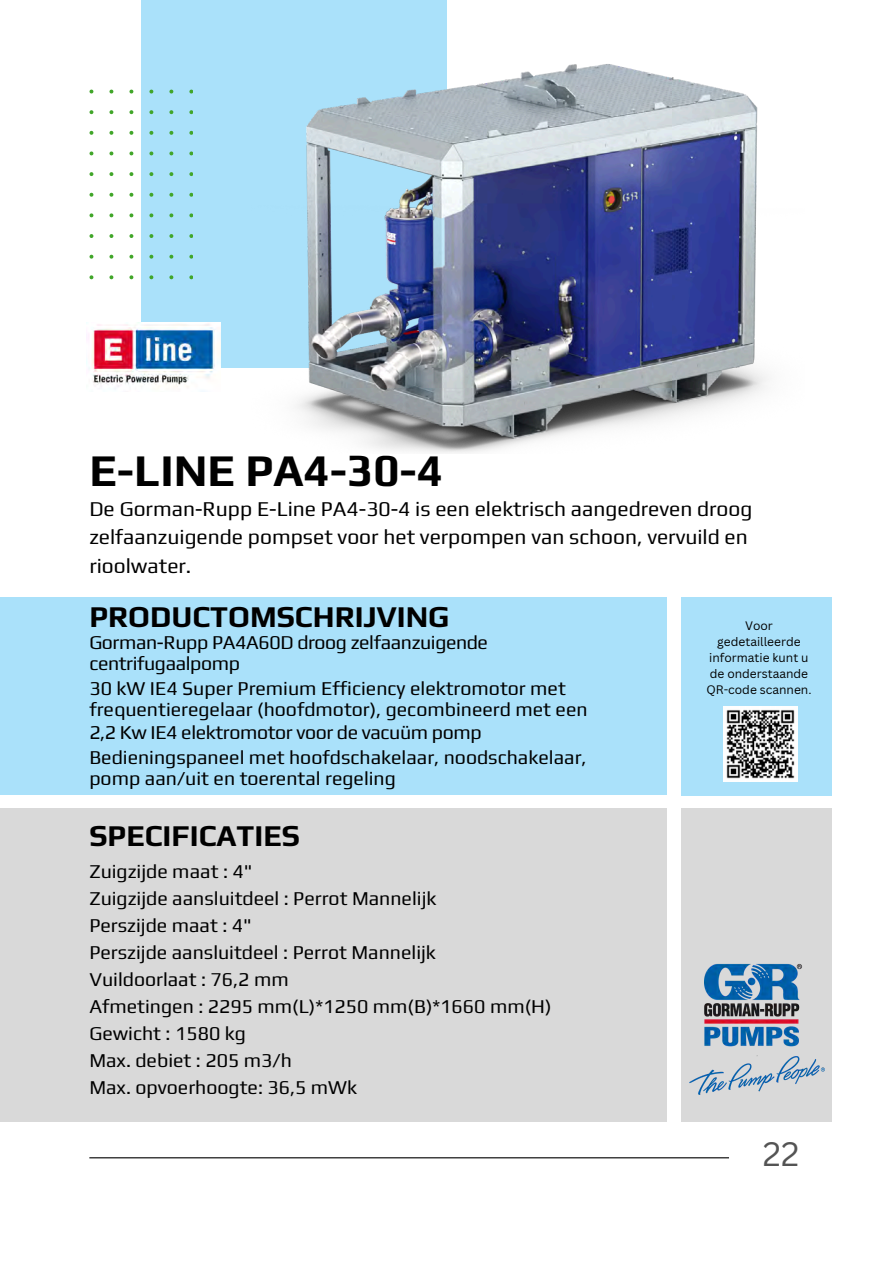
<style>
.page{position:relative;width:894px;height:1264px;background:#fff}
.page>*{position:absolute;margin:0;border:0;box-sizing:border-box;transform-origin:0 0}
.t1{font:700 45px "Play";color:#000}
.t2{font:33px "Canva Sans";color:#545454}
.t3{font:700 30px "Play";color:#000}
.t4{font:21px/28.2px "Play";color:#000}
.t5{font:19.5px/27px "Play";color:#000}
.t6{font:19.5px/21.3px "Play";letter-spacing:-.02em;color:#000}
.t7{font:12px/16px "Canva Sans";color:#000;text-align:center}
</style>
<div class="page">
<div style="left:141px;top:0;width:305px;height:367px;background:#aae1fa"></div>
<img style="left:251px;top:58px;width:518px;height:395px">
<svg style="left:89px;top:90px;width:104px;height:189px"></svg>
<hr style="left:89px;top:1157px;width:639px;height:1px;background:#000">
<div style="left:681px;top:807px;width:150px;height:314px;background:#d9d9d9"></div>
<div style="left:0;top:807px;width:666px;height:314px;background:#d9d9d9"></div>
<div style="left:681px;top:597px;width:150px;height:198px;background:#aae1fa"></div>
<img style="left:87px;top:322px;width:134px;height:70px">
<img style="left:689px;top:1055px;width:135px;height:39px">
<img style="left:704px;top:963px;width:99px;height:84px">
<img style="left:723px;top:707px;width:74px;height:74px">
<div style="left:0;top:597px;width:666px;height:198px;background:#aae1fa"></div>
<p class="t1" style="left:89px;top:444px;width:355px">E-LINE PA4-30-4</p>
<p class="t4" style="left:89px;top:494px;width:664px">De Gorman-Rupp E-Line PA4-30-4 is een elektrisch aangedreven droog zelfaanzuigende pompset voor het verpompen van schoon, vervuild en rioolwater.</p>
<p class="t3" style="left:89px;top:598px;width:361px">PRODUCTOMSCHRIJVING</p>
<p class="t6" style="left:89px;top:631px;width:400px">Gorman-Rupp PA4A60D droog zelfaanzuigende centrifugaalpomp</p>
<h2 class="t5" style="left:89px;top:678px;width:499px;line-height:20.2px">30 kW IE4 Super Premium Efficiency elektromotor met frequentieregelaar (hoofdmotor), gecombineerd met een</h2>
<h3 class="t5" style="left:89px;top:747px;width:498px;line-height:20.2px">Bedieningspaneel met hoofdschakelaar, noodschakelaar, pomp aan/uit en toerental regeling</h3>
<p class="t6" style="left:89px;top:721px;width:394px">2,2 Kw IE4 elektromotor voor de vacuüm pomp</p>
<h2 class="t3" style="left:89px;top:817px;width:212px">SPECIFICATIES</h2>
<h3 class="t5" style="left:89px;top:857px;width:463px">Zuigzijde maat : 4"<br>Zuigzijde aansluitdeel : Perrot Mannelijk<br>Perszijde maat : 4"<br>Perszijde aansluitdeel : Perrot Mannelijk<br>Vuildoorlaat : 76,2 mm<br>Afmetingen : 2295 mm(L)*1250 mm(B)*1660 mm(H)<br>Gewicht : 1580 kg<br>Max. debiet : 205 m3/h<br>Max. opvoerhoogte: 36,5 mWk</h3>
<h3 class="t7" style="left:706px;top:617px;width:107px">Voor gedetailleerde informatie kunt u de onderstaande<br>QR-code scannen.</h3>
<h1 class="t2" style="left:762px;top:1130px;width:38px">22</h1>
</div>
